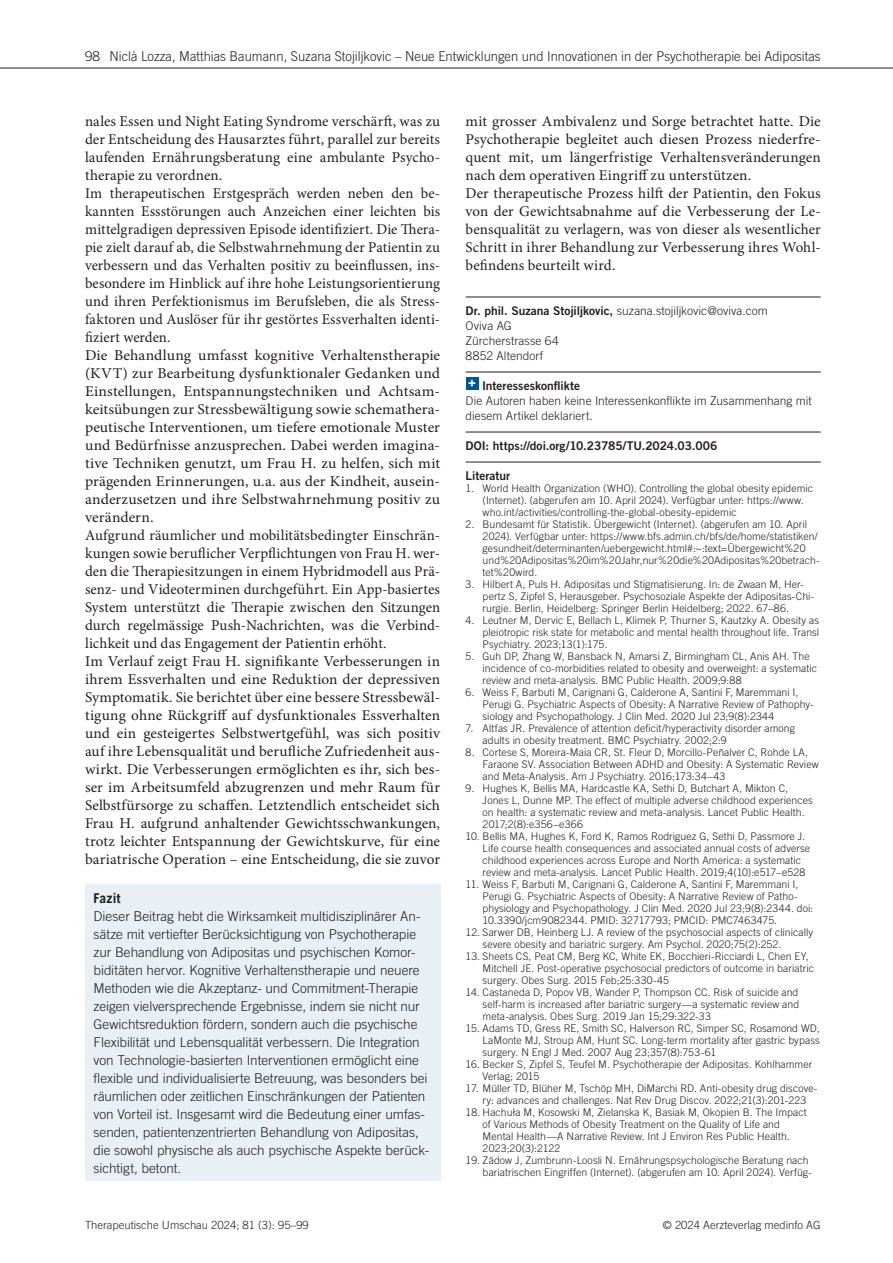
<style>
.page{position:relative;width:893px;height:1263px;background:#fff}
.page>*{position:absolute;margin:0;border:0;box-sizing:border-box;transform-origin:0 0}
.t1{font:15px/18px "Minion Pro";letter-spacing:.005em;color:#231f20}
.t2{font:300 13.5px/18px "Trade Gothic LT Std";color:#231f20}
.t3{font:300 13.5px "Trade Gothic LT Std";color:#231f20;scale:.96 1}
.t4{font:700 13.5px "Trade Gothic LT Std";letter-spacing:.015em;color:#231f20}
.t5{font:300 12px/15px "Trade Gothic LT Std";color:#231f20}
.t6{font:12px "Trade Gothic LT Std Bd 2";color:#231f20}
.t7{font:300 11.25px "Trade Gothic LT Std";color:#231f20}
.t8{font:300 10.5px/12px "Trade Gothic LT Std";letter-spacing:.01em;color:#231f20}
.s1{font-family:"Trade Gothic LT Std Bd 2";font-weight:400}
.s2{font-family:"Arial Rounded MT Bold";font-size:13.5px;color:#fff}
</style>
<div class="page">
<hr style="left:0;top:68px;width:893px;height:1px;background:#231f20">
<hr style="left:466px;top:297px;width:355px;height:1px;background:#231f20">
<hr style="left:466px;top:372px;width:355px;height:1px;background:#231f20">
<hr style="left:466px;top:432px;width:355px;height:1px;background:#231f20">
<hr style="left:466px;top:462px;width:355px;height:1px;background:#231f20">
<div style="left:466px;top:377px;width:12px;height:13px;background:#005495"></div>
<div style="left:85px;top:884px;width:355px;height:297px;background:#e8f0f6"></div>
<p class="t2" style="left:85px;top:47px;width:17px">98</p>
<p class="t3" style="left:109px;top:48px;width:742px">Niclà Lozza, Matthias Baumann, Suzana Stojiljkovic – Neue Entwicklungen und Innovationen in der Psychotherapie bei Adipositas</p>
<p class="t1" style="left:85px;top:112px;width:357px">nales Essen und Night Eating Syndrome verschärft, was zu der Entscheidung des Hausarztes führt, parallel zur bereits laufenden Ernährungsberatung eine ambulante Psycho&shy;therapie zu verordnen.<br>Im therapeutischen Erstgespräch werden neben den be&shy;kannten Essstörungen auch Anzeichen einer leichten bis mittelgradigen depressiven Episode identifiziert. Die Thera&shy;pie zielt darauf ab, die Selbstwahrnehmung der Patientin zu verbessern und das Verhalten positiv zu beeinflussen, ins&shy;besondere im Hinblick auf ihre hohe Leistungsorientierung und ihren Perfektionismus im Berufsleben, die als Stress&shy;faktoren und Auslöser für ihr gestörtes Essverhalten identi&shy;fiziert werden.<br>Die Behandlung umfasst kognitive Verhaltenstherapie (KVT) zur Bearbeitung dysfunktionaler Gedanken und Einstellungen, Entspannungstechniken und Achtsam&shy;keitsübungen zur Stressbewältigung sowie schemathera&shy;peutische Interventionen, um tiefere emotionale Muster und Bedürfnisse anzusprechen. Dabei werden imagina&shy;tive Techniken genutzt, um Frau H. zu helfen, sich mit prägenden Erinnerungen, u.a. aus der Kindheit, ausein&shy;anderzusetzen und ihre Selbstwahrnehmung positiv zu verändern.<br>Aufgrund räumlicher und mobilitätsbedingter Einschrän&shy;kungen sowie beruflicher Verpflichtungen von Frau H. wer&shy;den die Therapiesitzungen in einem Hybridmodell aus Prä&shy;senz- und Videoterminen durchgeführt. Ein App-basiertes System unterstützt die Therapie zwischen den Sitzungen durch regelmässige Push-Nachrichten, was die Verbind&shy;lichkeit und das Engagement der Patientin erhöht.<br>Im Verlauf zeigt Frau H. signifikante Verbesserungen in ihrem Essverhalten und eine Reduktion der depressiven Symptomatik. Sie berichtet über eine bessere Stressbewäl&shy;tigung ohne Rückgriff auf dysfunktionales Essverhalten und ein gesteigertes Selbstwertgefühl, was sich positiv auf ihre Lebensqualität und berufliche Zufriedenheit aus&shy;wirkt. Die Verbesserungen ermöglichten es ihr, sich bes&shy;ser im Arbeitsumfeld abzugrenzen und mehr Raum für Selbstfürsorge zu schaffen. Letztendlich entscheidet sich Frau H. aufgrund anhaltender Gewichtsschwankungen, trotz leichter Entspannung der Gewichtskurve, für eine bariatrische Operation – eine Entscheidung, die sie zuvor</p>
<p class="t4" style="left:94px;top:890px;width:28px">Fazit</p>
<p class="t2" style="left:94px;top:907px;width:337px">Dieser Beitrag hebt die Wirksamkeit multidisziplinärer An&shy;sätze mit vertiefter Berücksichtigung von Psychotherapie zur Behandlung von Adipositas und psychischen Komor&shy;biditäten hervor. Kognitive Verhaltenstherapie und neuere Methoden wie die Akzeptanz- und Commitment-Therapie zeigen vielversprechende Ergebnisse, indem sie nicht nur Gewichtsreduktion fördern, sondern auch die psychische Flexibilität und Lebensqualität verbessern. Die Integration von Technologie-basierten Interventionen ermöglicht eine flexible und individualisierte Betreuung, was besonders bei räumlichen oder zeitlichen Einschränkungen der Patienten von Vorteil ist. Insgesamt wird die Bedeutung einer umfas&shy;senden, patientenzentrierten Behandlung von Adipositas, die sowohl physische als auch psychische Aspekte berück&shy;sichtigt, betont.</p>
<p class="t1" style="left:466px;top:112px;width:357px">mit grosser Ambivalenz und Sorge betrachtet hatte. Die Psychotherapie begleitet auch diesen Prozess niederfre&shy;quent mit, um längerfristige Verhaltensveränderungen nach dem operativen Eingriff zu unterstützen.<br>Der therapeutische Prozess hilft der Patientin, den Fokus von der Gewichtsabnahme auf die Verbesserung der Le&shy;bensqualität zu verlagern, was von dieser als wesentlicher Schritt in ihrer Behandlung zur Verbesserung ihres Wohl&shy;befindens beurteilt wird.</p>
<p class="t5" style="left:466px;top:303px;width:304px"><span class="s1">Dr. phil. Suzana Stojiljkovic,</span> suzana.stojiljkovic@oviva.com<br>Oviva AG<br>Zürcherstrasse 64<br>8852 Altendorf</p>
<p class="t6" style="left:468px;top:378px;width:113px"><span class="s2">+</span> Interesseskonflikte</p>
<p class="t5" style="left:466px;top:393px;width:348px">Die Autoren haben keine Interessenkonflikte im Zusammenhang mit diesem Artikel deklariert.</p>
<p class="t6" style="left:466px;top:438px;width:253px">DOI: https://doi.org/10.23785/TU.2024.03.006</p>
<p class="t6" style="left:466px;top:468px;width:46px">Literatur</p>
<p class="t8" style="left:483px;top:482px;width:332px;text-indent:-17px">1. World Health Organization (WHO). Controlling the global obesity epidemic (Internet). (abgerufen am 10. April 2024). Verfügbar unter: https://www. who.int/activities/controlling-the-global-obesity-epidemic</p>
<p class="t8" style="left:483px;top:518px;width:338px;text-indent:-17px">2. Bundesamt für Statistik. Übergewicht (Internet). (abgerufen am 10. April 2024). Verfügbar unter: https://www.bfs.admin.ch/bfs/de/home/statistiken/ gesundheit/determinanten/uebergewicht.html#:~:text=Übergewicht%20 und%20Adipositas%20im%20Jahr,nur%20die%20Adipositas%20betrach&shy;tet%20wird.</p>
<p class="t8" style="left:483px;top:578px;width:333px;text-indent:-17px">3. Hilbert A, Puls H. Adipositas und Stigmatisierung. In: de Zwaan M, Her&shy;pertz S, Zipfel S, Herausgeber. Psychosoziale Aspekte der Adipositas-Chi&shy;rurgie. Berlin, Heidelberg: Springer Berlin Heidelberg; 2022. 67–86.</p>
<p class="t8" style="left:483px;top:614px;width:338px;text-align:justify;text-indent:-17px">4. Leutner M, Dervic E, Bellach L, Klimek P, Thurner S, Kautzky A. Obesity as pleiotropic risk state for metabolic and mental health throughout life. Transl Psychiatry. 2023;13(1):175.</p>
<p class="t8" style="left:483px;top:650px;width:336px;text-indent:-17px">5. Guh DP, Zhang W, Bansback N, Amarsi Z, Birmingham CL, Anis AH. The incidence of co-morbidities related to obesity and overweight: a systematic review and meta-analysis. BMC Public Health. 2009;9:88</p>
<p class="t8" style="left:483px;top:686px;width:333px;text-indent:-17px">6. Weiss F, Barbuti M, Carignani G, Calderone A, Santini F, Maremmani I,<br>Perugi G. Psychiatric Aspects of Obesity: A Narrative Review of Pathophy&shy;siology and Psychopathology. J Clin Med. 2020 Jul 23;9(8):2344</p>
<p class="t8" style="left:483px;top:722px;width:314px;text-indent:-17px">7. Altfas JR. Prevalence of attention deficit/hyperactivity disorder among adults in obesity treatment. BMC Psychiatry. 2002;2:9</p>
<p class="t8" style="left:483px;top:746px;width:338px;text-indent:-17px">8. Cortese S, Moreira-Maia CR, St. Fleur D, Morcillo-Peñalver C, Rohde LA,<br>Faraone SV. Association Between ADHD and Obesity: A Systematic Review and Meta-Analysis. Am J Psychiatry. 2016;173:34–43</p>
<p class="t8" style="left:483px;top:782px;width:332px;text-indent:-17px">9. Hughes K, Bellis MA, Hardcastle KA, Sethi D, Butchart A, Mikton C, Jones L, Dunne MP. The effect of multiple adverse childhood experiences on health: a systematic review and meta-analysis. Lancet Public Health.<br>2017;2(8):e356–e366</p>
<p class="t8" style="left:483px;top:830px;width:329px;text-indent:-17px">10. Bellis MA, Hughes K, Ford K, Ramos Rodriguez G, Sethi D, Passmore J.<br>Life course health consequences and associated annual costs of adverse childhood experiences across Europe and North America: a systematic review and meta-analysis. Lancet Public Health. 2019;4(10):e517–e528</p>
<p class="t8" style="left:483px;top:878px;width:332px;text-indent:-17px">11. Weiss F, Barbuti M, Carignani G, Calderone A, Santini F, Maremmani I, Perugi G. Psychiatric Aspects of Obesity: A Narrative Review of Patho&shy;physiology and Psychopathology. J Clin Med. 2020 Jul 23;9(8):2344. doi:<br>10.3390/jcm9082344. PMID: 32717793; PMCID: PMC7463475.</p>
<p class="t8" style="left:483px;top:926px;width:332px;text-indent:-17px">12. Sarwer DB, Heinberg LJ. A review of the psychosocial aspects of clinically severe obesity and bariatric surgery. Am Psychol. 2020;75(2):252.</p>
<p class="t8" style="left:483px;top:950px;width:333px;text-indent:-17px">13. Sheets CS, Peat CM, Berg KC, White EK, Bocchieri-Ricciardi L, Chen EY,<br>Mitchell JE. Post-operative psychosocial predictors of outcome in bariatric surgery. Obes Surg. 2015 Feb;25:330-45</p>
<p class="t8" style="left:483px;top:986px;width:318px;text-align:justify;text-indent:-17px">14. Castaneda D, Popov VB, Wander P, Thompson CC. Risk of suicide and self-harm is increased after bariatric surgery—a systematic review and meta-analysis. Obes Surg. 2019 Jan 15;29:322-33</p>
<p class="t8" style="left:483px;top:1022px;width:339px;text-align:justify;text-indent:-17px">15. Adams TD, Gress RE, Smith SC, Halverson RC, Simper SC, Rosamond WD, LaMonte MJ, Stroup AM, Hunt SC. Long-term mortality after gastric bypass surgery. N Engl J Med. 2007 Aug 23;357(8):753-61</p>
<p class="t8" style="left:483px;top:1058px;width:331px;text-indent:-17px">16. Becker S, Zipfel S, Teufel M. Psychotherapie der Adipositas. Kohlhammer<br>Verlag; 2015</p>
<p class="t8" style="left:466px;top:1082px;width:353px;text-align:center">17. Müller TD, Blüher M, Tschöp MH, DiMarchi RD. Anti-obesity drug discove&shy;ry: advances and challenges. Nat Rev Drug Discov. 2022;21(3):201-223</p>
<p class="t8" style="left:483px;top:1106px;width:326px;text-indent:-17px">18. Hachuła M, Kosowski M, Zielanska K, Basiak M, Okopien B. The Impact of Various Methods of Obesity Treatment on the Quality of Life and Mental Health—A Narrative Review. Int J Environ Res Public Health.<br>2023;20(3):2122</p>
<p class="t8" style="left:466px;top:1154px;width:348px;text-align:right">19. Zädow J, Zumbrunn-Loosli N. Ernährungspsychologische Beratung nach bariatrischen Eingriffen (Internet). (abgerufen am 10. April 2024). Verfüg-</p>
<p class="t7" style="left:85px;top:1218px;width:225px">Therapeutische Umschau 2024; 81 (3): 95–99</p>
<p class="t7" style="left:663px;top:1218px;width:159px">© 2024 Aerzteverlag medinfo AG</p>
</div>
